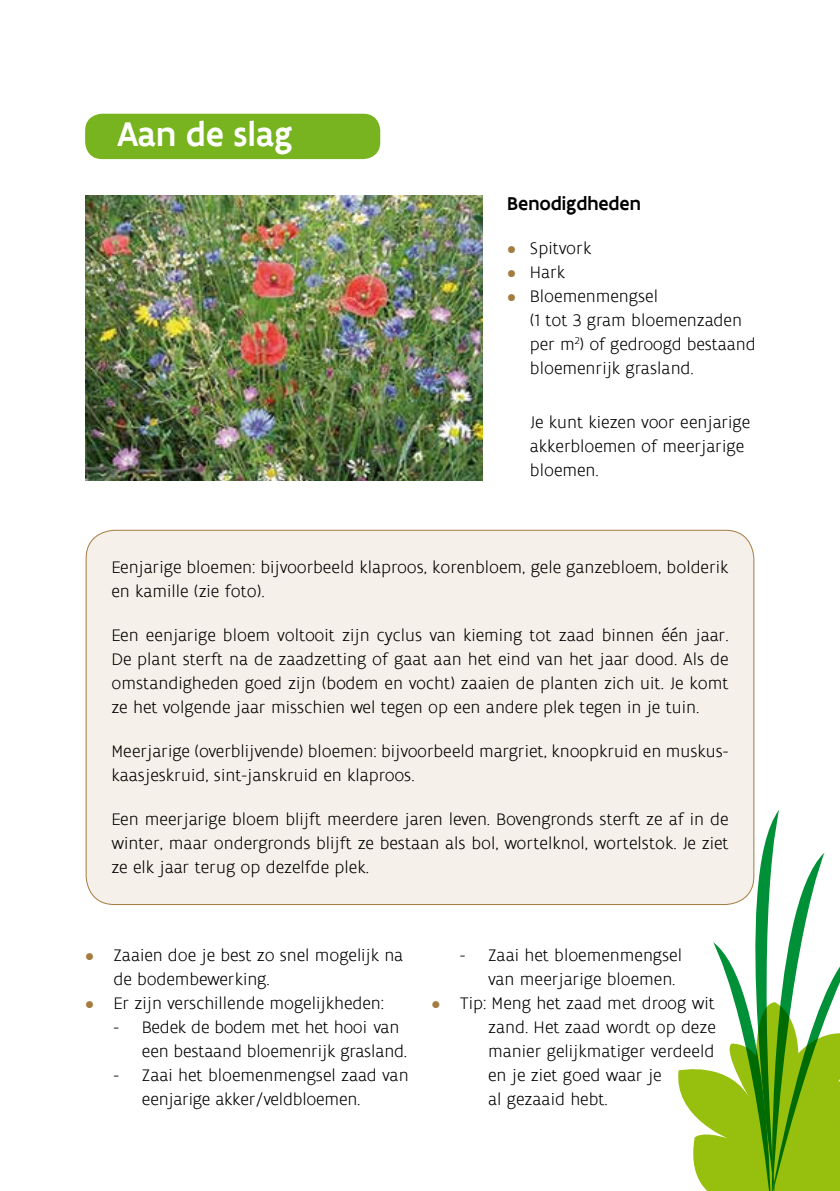
<style>
.page{position:relative;width:840px;height:1191px;background:#fff}
.page>*{position:absolute;margin:0;border:0;box-sizing:border-box;transform-origin:0 0}
.t1{font:500 36px "Flanders Art Sans";color:#fff}
.t2{font:500 20px "Flanders Art Sans";color:#000}
.t3{font:300 18px/24px "Flanders Art Sans";color:#000}
.s1{color:#a47c42}
</style>
<div class="page">
<svg style="left:754px;top:809px;width:25px;height:43px"></svg>
<svg style="left:678px;top:852px;width:161px;height:339px"></svg>
<div style="left:86px;top:530px;width:667px;height:374px;background:#f5f0e9;border-radius:28px"></div>
<img style="left:85px;top:195px;width:397px;height:285px">
<div style="left:85px;top:114px;width:295px;height:45px;background:#77b41f;border-radius:17px"></div>
<h1 class="t1" style="left:117px;top:112px;width:177px">Aan de slag</h1>
<p class="t2" style="left:507px;top:191px;width:135px">Benodigdheden</p>
<p class="t3" style="left:507px;top:237px;width:85px"><span class="s1">●</span> Spitvork</p>
<p class="t3" style="left:507px;top:261px;width:59px"><span class="s1">●</span> Hark</p>
<p class="t3" style="left:529px;top:285px;width:227px;text-indent:-23px"><span class="s1">●</span> Bloemenmengsel<br>(1 tot 3 gram bloemenzaden per m<sup>2</sup>) of gedroogd bestaand bloemenrijk grasland.</p>
<p class="t3" style="left:529px;top:411px;width:222px">Je kunt kiezen voor eenjarige akkerbloemen of meerjarige bloemen.</p>
<p class="t3" style="left:111px;top:556px;width:618px">Eenjarige bloemen: bijvoorbeeld klaproos, korenbloem, gele ganzebloem, bolderik en kamille (zie foto).</p>
<p class="t3" style="left:111px;top:624px;width:618px;text-align:justify">Een eenjarige bloem voltooit zijn cyclus van kieming tot zaad binnen één jaar.<br>De plant sterft na de zaadzetting of gaat aan het eind van het jaar dood. Als de omstandigheden goed zijn (bodem en vocht) zaaien de planten zich uit. Je komt ze het volgende jaar misschien wel tegen op een andere plek tegen in je tuin.</p>
<p class="t3" style="left:111px;top:740px;width:618px">Meerjarige (overblijvende) bloemen: bijvoorbeeld margriet, knoopkruid en muskus&shy;kaasjeskruid, sint-janskruid en klaproos.</p>
<p class="t3" style="left:111px;top:808px;width:618px;text-align:justify">Een meerjarige bloem blijft meerdere jaren leven. Bovengronds sterft ze af in de winter, maar ondergronds blijft ze bestaan als bol, wortelknol, wortelstok. Je ziet ze elk jaar terug op dezelfde plek.</p>
<p class="t3" style="left:113px;top:943px;width:291px;text-indent:-28px"><span class="s1">●</span> Zaaien doe je best zo snel mogelijk na de bodembewerking.</p>
<p class="t3" style="left:85px;top:991px;width:300px"><span class="s1">●</span> Er zijn verschillende mogelijkheden:</p>
<p class="t3" style="left:142px;top:1015px;width:267px;text-indent:-28px">- Bedek de bodem met het hooi van een bestaand bloemenrijk grasland.</p>
<p class="t3" style="left:142px;top:1063px;width:268px;text-indent:-28px">- Zaai het bloemenmengsel zaad van eenjarige akker/veldbloemen.</p>
<p class="t3" style="left:488px;top:943px;width:195px;text-indent:-28px">- Zaai het bloemenmengsel van meerjarige bloemen.</p>
<p class="t3" style="left:488px;top:991px;width:229px;text-indent:-57px"><span class="s1">●</span> Tip: Meng het zaad met droog wit zand. Het zaad wordt op deze manier gelijkmatiger verdeeld en je ziet goed waar je<br>al gezaaid hebt.</p>
</div>
